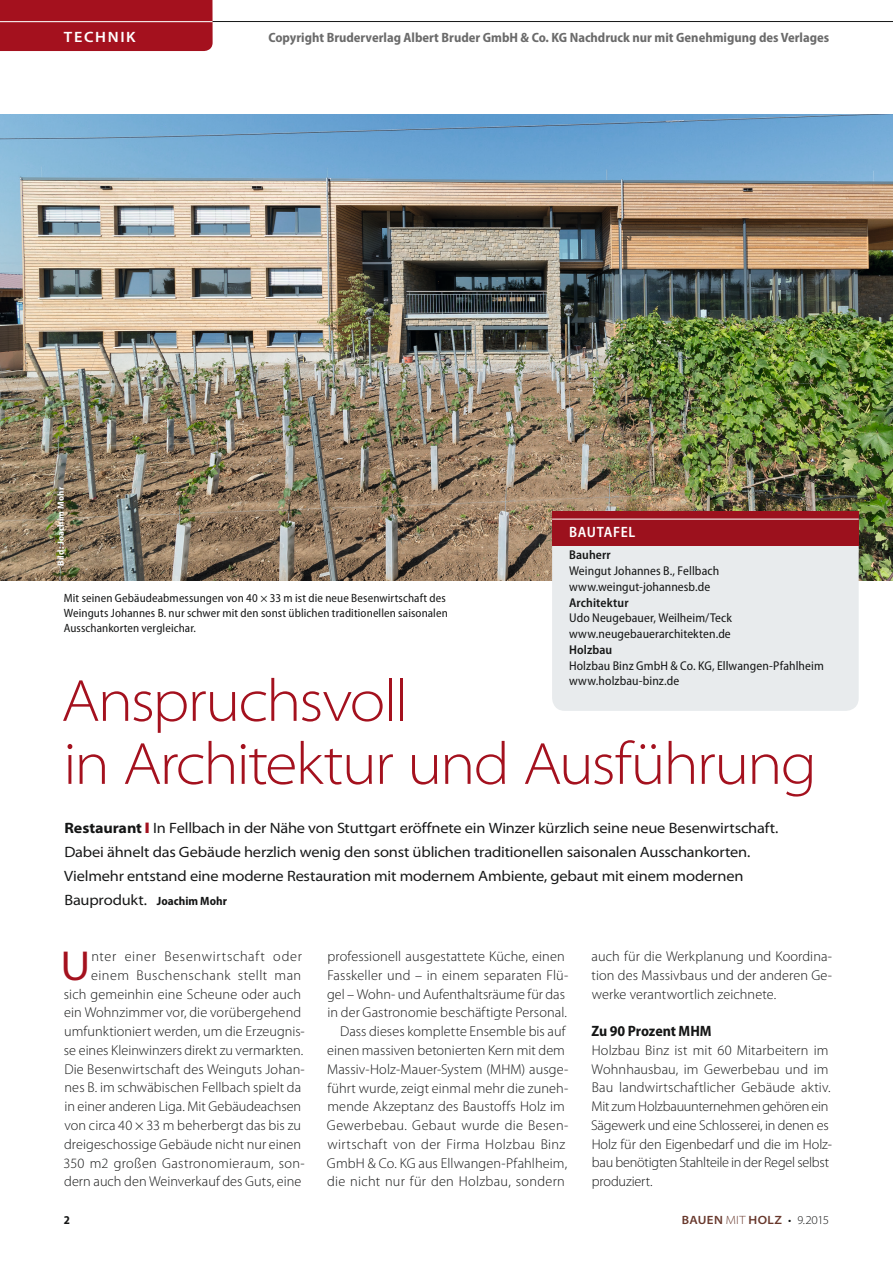
<style>
.page{position:relative;width:893px;height:1263px;background:#fff}
.page>*{position:absolute;margin:0;border:0;box-sizing:border-box;transform-origin:0 0}
.t1{font:300 semi-expanded 60px/63px "Myriad Pro";letter-spacing:-.035em;color:#a4111e}
.t2{font:semi-expanded 42px "Myriad Pro";color:#a4111e}
.t3{font:semi-expanded 15px/24px "Myriad Pro";letter-spacing:-.01em;color:#151616}
.t4{font:700 semi-condensed 15px "Myriad Pro";letter-spacing:-.005em;color:#151616}
.t5{font:600 semi-condensed 15px "Myriad Pro";letter-spacing:.035em;color:#fff}
.t6{font:600 15px "Myriad Pro";letter-spacing:.105em;color:#fff;scale:1.08 1}
.t7{font:300 14.25px/18.8px "Myriad Pro";letter-spacing:.005em;color:#151616;text-align:right}
.t8{font:700 semi-condensed 13.5px "Myriad Pro";color:#6b6b6b}
.t9{font:semi-condensed 12.75px/15.8px "Myriad Pro";letter-spacing:.005em;color:#151616}
.t10{font:600 semi-condensed 12.75px "Myriad Pro";letter-spacing:.01em;color:#151616}
.t11{font:semi-condensed 12px/15px "Myriad Pro";letter-spacing:.01em;color:#151616}
.t12{font:600 semi-expanded 12px "Myriad Pro";letter-spacing:.035em;color:#68382c}
.t13{font:700 semi-condensed 12px "Myriad Pro";color:#151616}
.t14{font:700 9px "Myriad Pro";letter-spacing:.02em;color:#fff}
.s1{font-weight:700}
.s2{color:#a4111e}
.s3{font-weight:700;font-stretch:semi-condensed;font-size:12px}
.s4{font-weight:300}
.s5{font-weight:700;color:#151616}
.s6{font-weight:300;font-stretch:normal;color:#151616}
.s7{font-weight:300;color:#151616}
</style>
<div class="page">
<div style="left:0;top:0;width:213px;height:51px;background:#a4111e"></div>
<hr style="left:0;top:21px;width:213px;height:1px;background:#fff">
<hr style="left:213px;top:21px;width:680px;height:1px;background:#151616">
<img style="left:0;top:115px;width:893px;height:465px">
<div style="left:552px;top:533px;width:307px;height:178px;background:#e8ebed;border-radius:13px"></div>
<div style="left:552px;top:511px;width:307px;height:34px;background:#9c111d"></div>
<hr style="left:552px;top:519px;width:307px;height:1px;background:#fff">
<p class="t6" style="left:64px;top:27px;width:68px">TECHNIK</p>
<p class="t8" style="left:268px;top:30px;width:562px">Copyright Bruderverlag Albert Bruder GmbH &amp; Co. KG Nachdruck nur mit Genehmigung des Verlages</p>
<p class="t14" style="left:55px;top:566px;width:80px;rotate:-90deg">Bild: Joachim Mohr</p>
<p class="t5" style="left:569px;top:523px;width:68px">bautafel</p>
<p class="t10" style="left:569px;top:548px;width:43px">Bauherr</p>
<p class="t9" style="left:569px;top:563px;width:152px">Weingut Johannes B., Fellbach www.weingut-johannesb.de</p>
<p class="t10" style="left:569px;top:595px;width:61px">Architektur</p>
<p class="t9" style="left:569px;top:610px;width:164px">Udo Neugebauer, Weilheim/Teck www.neugebauerarchitekten.de</p>
<p class="t10" style="left:569px;top:643px;width:45px">Holzbau</p>
<p class="t9" style="left:569px;top:658px;width:256px">Holzbau Binz GmbH &amp; Co. KG, Ellwangen-Pfahlheim www.holzbau-binz.de</p>
<p class="t11" style="left:64px;top:591px;width:386px">Mit seinen Gebäudeabmessungen von 40 × 33 m ist die neue Besenwirtschaft des<br>Weinguts Johannes B. nur schwer mit den sonst üblichen traditionellen saisonalen<br>Ausschankorten vergleichar.</p>
<h1 class="t1" style="left:61px;top:670px;width:757px">Anspruchsvoll<br>in Architektur und Ausführung</h1>
<p class="t3" style="left:64px;top:816px;width:716px"><span class="s1">Restaurant</span> <span class="s2">❙</span> In Fellbach in der Nähe von Stuttgart eröffnete ein Winzer kürzlich seine neue Besenwirtschaft.<br>Dabei ähnelt das Gebäude herzlich wenig den sonst üblichen traditionellen saisonalen Ausschankorten.<br>Vielmehr entstand eine moderne Restauration mit modernem Ambiente, gebaut mit einem modernen Bauprodukt. <span class="s3">Joachim Mohr</span></p>
<p class="t7" style="left:63px;top:947px;width:243px">nter einer Besenwirtschaft oder einem Buschenschank stellt man<br>sich gemeinhin eine Scheune oder auch ein Wohnzimmer vor, die vorübergehend umfunktioniert werden, um die Erzeugnis&shy;se eines Kleinwinzers direkt zu vermarkten.<br>Die Besenwirtschaft des Weinguts Johan&shy;nes B. im schwäbischen Fellbach spielt da in einer anderen Liga. Mit Gebäudeachsen von circa 40 × 33 m beherbergt das bis zu dreigeschossige Gebäude nicht nur einen 350 m2 großen Gastronomieraum, son&shy;dern auch den Weinverkauf des Guts, eine</p>
<p class="t7" style="left:327px;top:947px;width:243px">professionell ausgestattete Küche, einen Fasskeller und – in einem separaten Flü&shy;gel – Wohn- und Aufenthaltsräume für das in der Gastronomie beschäftigte Personal.<br>Dass dieses komplette Ensemble bis auf einen massiven betonierten Kern mit dem Massiv-Holz-Mauer-System (MHM) ausge&shy;führt wurde, zeigt einmal mehr die zuneh&shy;mende Akzeptanz des Baustoffs Holz im Gewerbebau. Gebaut wurde die Besen&shy;wirtschaft von der Firma Holzbau Binz GmbH &amp; Co. KG aus Ellwangen-Pfahlheim, die nicht nur für den Holzbau, sondern</p>
<h2 class="t2" style="left:60px;top:942px;width:31px">U</h2>
<p class="t7" style="left:591px;top:947px;width:242px;text-align:justify">auch für die Werkplanung und Koordina&shy;tion des Massivbaus und der anderen Ge&shy;werke verantwortlich zeichnete.</p>
<p class="t4" style="left:591px;top:1023px;width:122px">Zu 90 Prozent MHM</p>
<p class="t7" style="left:591px;top:1041px;width:243px;text-align:left">Holzbau Binz ist mit 60 Mitarbeitern im Wohnhausbau, im Gewerbebau und im Bau landwirtschaftlicher Gebäude aktiv.<br>Mit zum Holzbauunternehmen gehören ein Sägewerk und eine Schlosserei, in denen es Holz für den Eigenbedarf und die im Holz&shy;bau benötigten Stahlteile in der Regel selbst produziert.</p>
<p class="t13" style="left:64px;top:1213px;width:8px">2</p>
<p class="t12" style="left:682px;top:1213px;width:149px">BAUEN <span class="s4">mit</span> HOLZ <span class="s5">·</span> <span class="s6">9</span><span class="s7">.2015</span></p>
</div>
